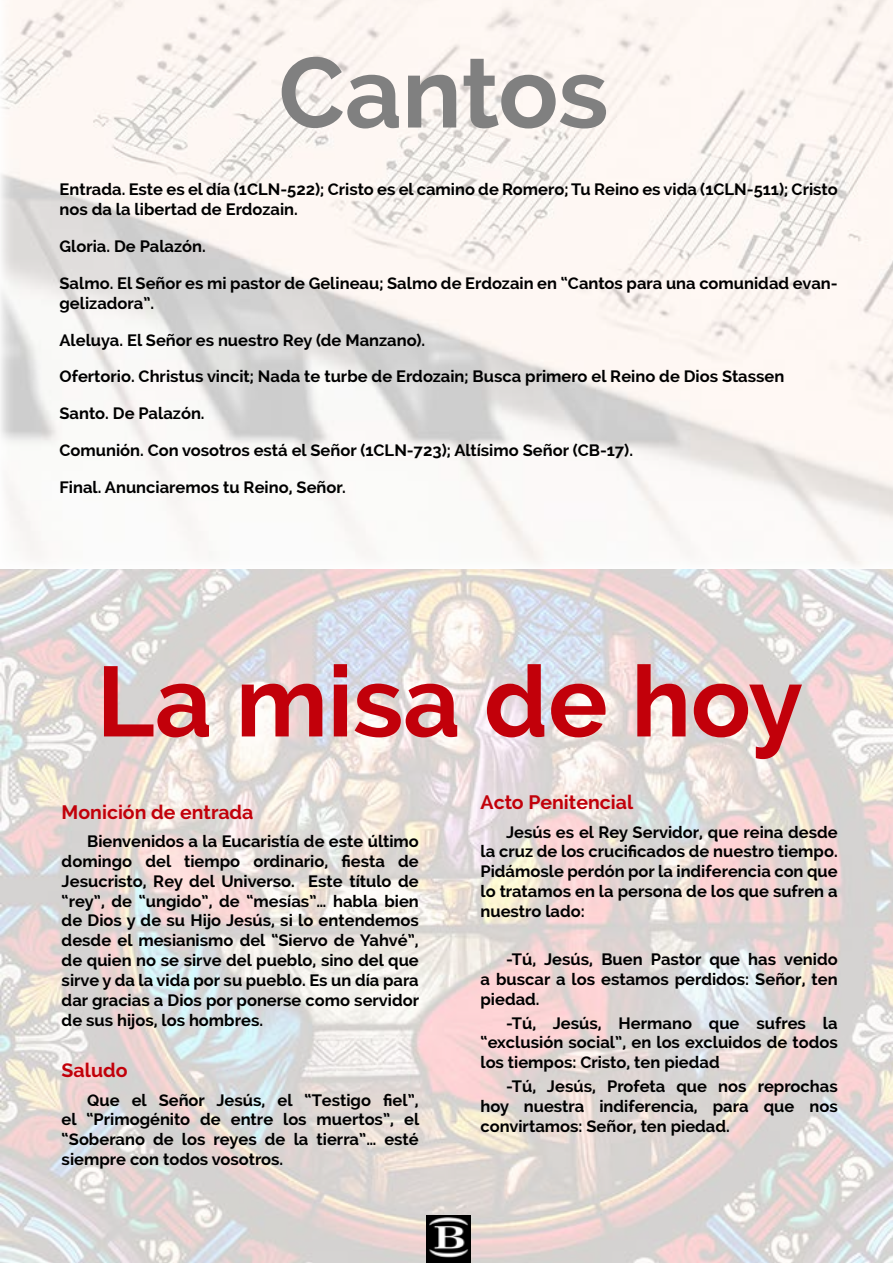
<style>
.page{position:relative;width:893px;height:1263px;background:#fff}
.page>*{position:absolute;margin:0;border:0;box-sizing:border-box;transform-origin:0 0}
.t1{font:700 99px "Raleway";color:#c2000a}
.t2{font:700 99px "Raleway";color:#808080}
.t3{font:700 19.5px "Raleway";color:#c2000a}
.t4{font:700 16.5px/19.8px "Raleway";color:#000;text-align:justify}
</style>
<div class="page">
<img style="left:0;top:0;width:893px;height:1263px">
<img style="left:427px;top:1216px;width:44px;height:47px">
<h1 class="t2" style="left:279px;top:36px;width:331px">Cantos</h1>
<p class="t4" style="left:60px;top:180px;width:780px">Entrada. Este es el día (1CLN-522); Cristo es el camino de Romero; Tu Reino es vida (1CLN-511); Cristo nos da la libertad de Erdozain.</p>
<p class="t4" style="left:60px;top:236px;width:148px">Gloria. De Palazón.</p>
<p class="t4" style="left:60px;top:273px;width:780px">Salmo. El Señor es mi pastor de Gelineau; Salmo de Erdozain en “Cantos para una comunidad evan&shy;gelizadora”.</p>
<p class="t4" style="left:60px;top:330px;width:367px">Aleluya. El Señor es nuestro Rey (de Manzano).</p>
<p class="t4" style="left:60px;top:367px;width:726px">Ofertorio. Christus vincit; Nada te turbe de Erdozain; Busca primero el Reino de Dios Stassen</p>
<p class="t4" style="left:60px;top:403px;width:147px">Santo. De Palazón.</p>
<p class="t4" style="left:60px;top:440px;width:575px">Comunión. Con vosotros está el Señor (1CLN-723); Altísimo Señor (CB-17).</p>
<p class="t4" style="left:60px;top:477px;width:288px">Final. Anunciaremos tu Reino, Señor.</p>
<h1 class="t1" style="left:97px;top:645px;width:708px">La misa de hoy</h1>
<p class="t3" style="left:62px;top:801px;width:193px">Monición de entrada</p>
<p class="t4" style="left:62px;top:832px;width:359px;text-indent:26px">Bienvenidos a la Eucaristía de este último domingo del tiempo ordinario, fiesta de Jesucristo, Rey del Universo. Este título de “rey”, de “ungido”, de “mesías”… habla bien de Dios y de su Hijo Jesús, si lo entendemos desde el mesianismo del “Siervo de Yahvé”, de quien no se sirve del pueblo, sino del que sirve y da la vida por su pueblo. Es un día para dar gracias a Dios por ponerse como servidor de sus hijos, los hombres.</p>
<p class="t3" style="left:62px;top:1059px;width:67px">Saludo</p>
<p class="t4" style="left:62px;top:1090px;width:359px;text-indent:26px">Que el Señor Jesús, el “Testigo fiel”, el “Primogénito de entre los muertos”, el “Soberano de los reyes de la tierra”… esté siempre con todos vosotros.</p>
<p class="t3" style="left:480px;top:791px;width:154px">Acto Penitencial</p>
<p class="t4" style="left:480px;top:822px;width:359px;text-indent:26px">Jesús es el Rey Servidor, que reina desde la cruz de los crucificados de nuestro tiempo.<br>Pidámosle perdón por la indiferencia con que lo tratamos en la persona de los que sufren a nuestro lado:</p>
<p class="t4" style="left:480px;top:949px;width:359px;text-indent:26px">-Tú, Jesús, Buen Pastor que has venido a buscar a los estamos perdidos: Señor, ten piedad.</p>
<p class="t4" style="left:480px;top:1013px;width:359px;text-indent:26px">-Tú, Jesús, Hermano que sufres la “exclusión social”, en los excluidos de todos los tiempos: Cristo, ten piedad</p>
<p class="t4" style="left:480px;top:1077px;width:359px;text-indent:26px">-Tú, Jesús, Profeta que nos reprochas hoy nuestra indiferencia, para que nos convirtamos: Señor, ten piedad.</p>
</div>
